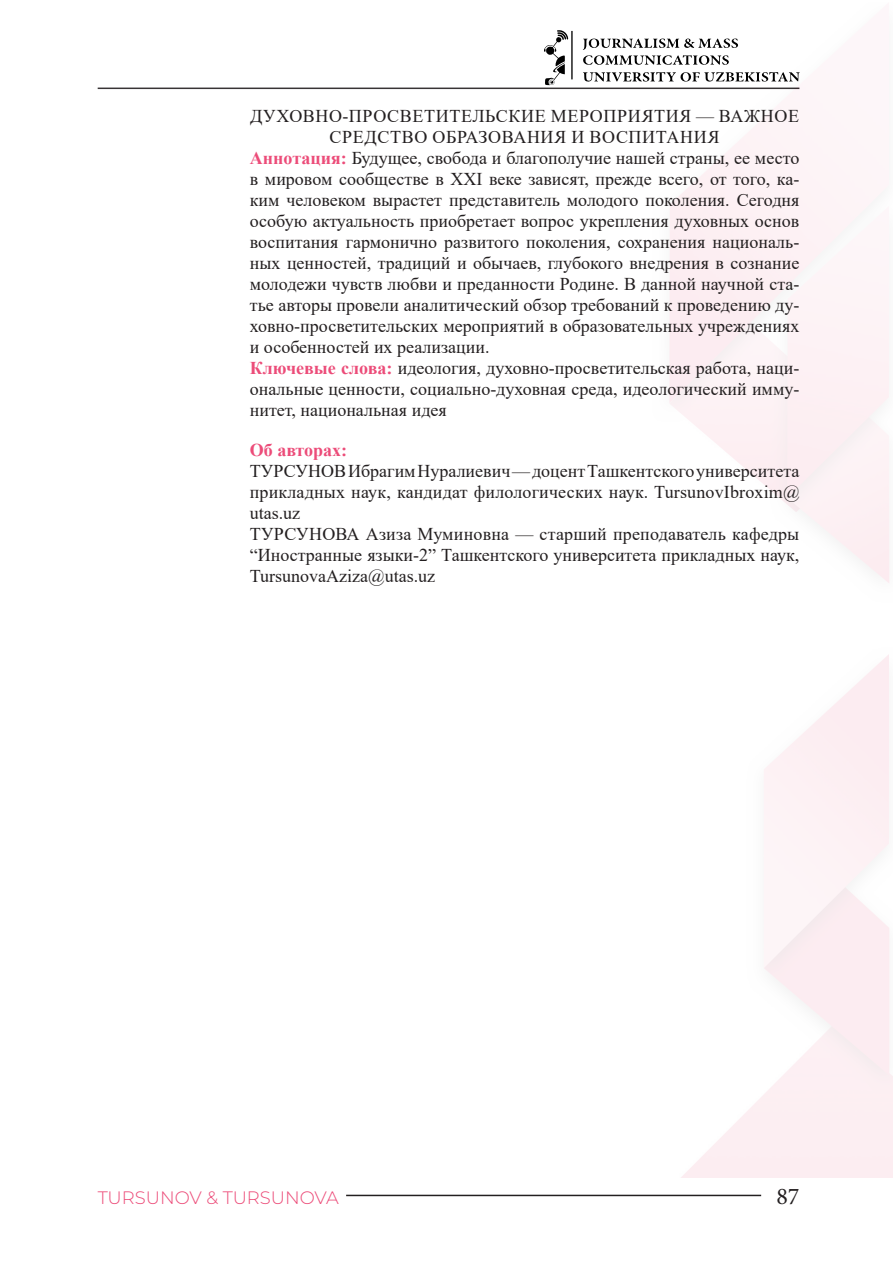
<style>
.page{position:relative;width:893px;height:1263px;background:#fff}
.page>*{position:absolute;margin:0;border:0;box-sizing:border-box;transform-origin:0 0}
.t1{font:24px "Minion Pro";color:#231f20}
.Загаловка{font:18px/21px "Times New Roman";color:#231f20;text-align:justify}
.Стиль_абзаца_1{font:18px/21px "Times New Roman";color:#231f20;text-align:justify}
.Загаловка-2{font:18px/21px "Times New Roman";letter-spacing:.035em;color:#231f20;text-align:center}
.t2{font:300 18px "Montserrat";color:#ec4c79}
.Стиль_абзаца_1-2{font:700 18px "Times New Roman";color:#ec4c79}
.s1{font-weight:700;color:#ec4c79}
</style>
<div class="page">
<hr style="left:346px;top:1195px;width:415px;height:1px;background:#231f20">
<img style="left:97px;top:72px;width:796px;height:1105px">
<svg style="left:544px;top:30px;width:29px;height:55px"></svg>
<svg style="left:583px;top:38px;width:155px;height:27px"></svg>
<svg style="left:583px;top:72px;width:216px;height:10px"></svg>
<p class="Загаловка-2" style="left:250px;top:105px;width:550px">ДУХОВНО-ПРОСВЕТИТЕЛЬСКИЕ МЕРОПРИЯТИЯ — ВАЖНОЕ<br>СРЕДСТВО ОБРАЗОВАНИЯ И ВОСПИТАНИЯ</p>
<p class="Загаловка" style="left:250px;top:147px;width:551px"><span class="s1">Аннотация:</span> Будущее, свобода и благополучие нашей страны, ее место в мировом сообществе в XXI веке зависят, прежде всего, от того, ка&shy;ким человеком вырастет представитель молодого поколения. Сегодня особую актуальность приобретает вопрос укрепления духовных основ воспитания гармонично развитого поколения, сохранения националь&shy;ных ценностей, традиций и обычаев, глубокого внедрения в сознание молодежи чувств любви и преданности Родине. В данной научной ста&shy;тье авторы провели аналитический обзор требований к проведению ду&shy;ховно-просветительских мероприятий в образовательных учреждениях и особенностей их реализации.</p>
<p class="Загаловка" style="left:250px;top:357px;width:551px"><span class="s1">Ключевые слова:</span> идеология, духовно-просветительская работа, наци&shy;ональные ценности, социально-духовная среда, идеологический имму&shy;нитет, национальная идея</p>
<p class="Стиль_абзаца_1-2" style="left:250px;top:437px;width:99px">Об авторах:</p>
<p class="Стиль_абзаца_1" style="left:250px;top:460px;width:551px">ТУРСУНОВ Ибрагим Нуралиевич — доцент Ташкентского университета прикладных наук, кандидат филологических наук. TursunovIbroxim@ utas.uz</p>
<p class="Стиль_абзаца_1" style="left:250px;top:523px;width:551px">ТУРСУНОВА Азиза Муминовна — старший преподаватель кафедры “Иностранные языки-2” Ташкентского университета прикладных наук, TursunovaAziza@utas.uz</p>
<p class="t2" style="left:98px;top:1185px;width:243px">TURSUNOV &amp; TURSUNOVA</p>
<h1 class="t1" style="left:776px;top:1180px;width:25px">87</h1>
</div>
